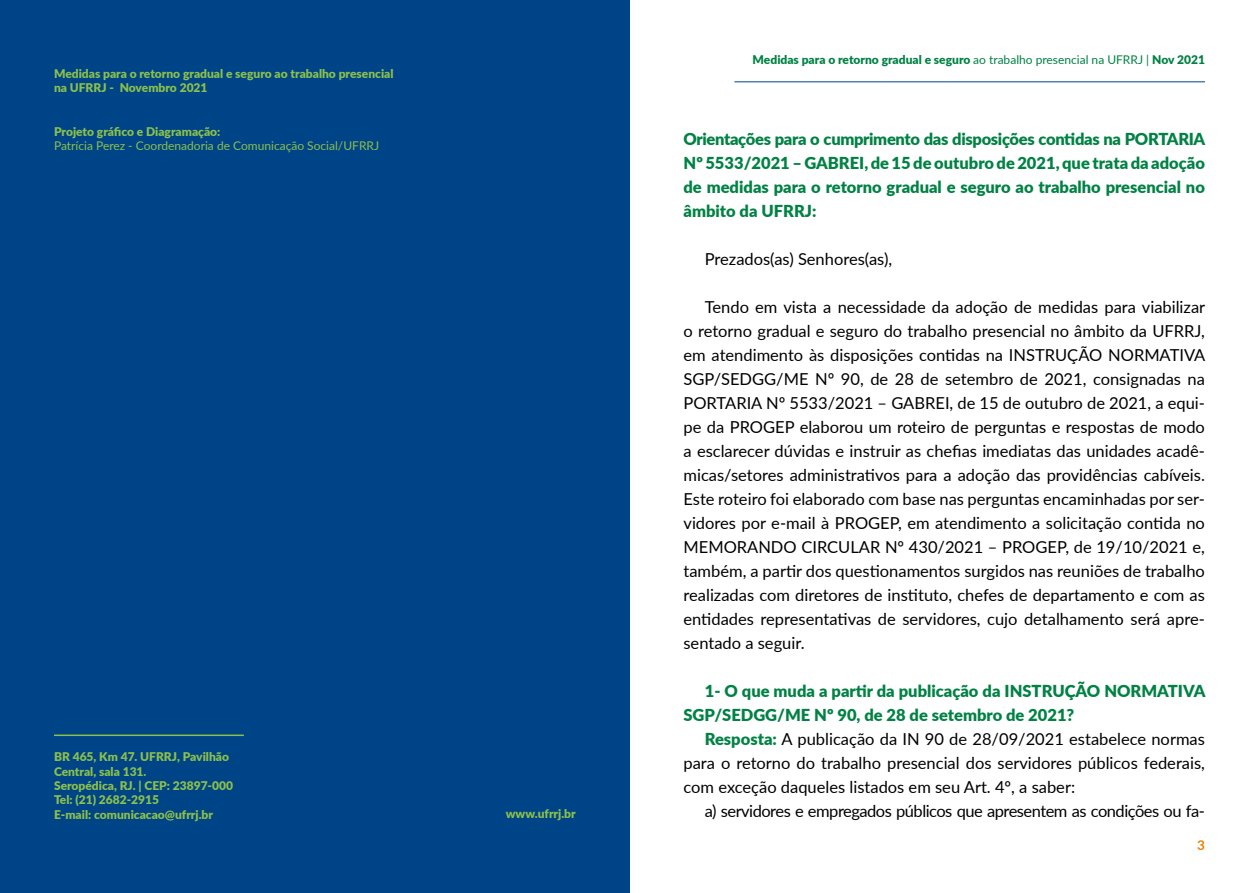
<style>
.page{position:relative;width:1259px;height:893px;background:#fff}
.page>*{position:absolute;margin:0;border:0;box-sizing:border-box;transform-origin:0 0}
.t1{font:16.5px/24px "Lato";color:#000;text-align:justify}
.t2{font:900 16.5px/24px "Lato";color:#008244;text-align:justify}
.t3{font:16.5px "Lato";letter-spacing:-.03em;color:#000}
.t4{font:700 13.5px "Lato";color:#ef7d00}
.t5{font:900 12px/14.4px "Lato";color:#8bc04b}
.t6{font:900 12px "Lato";color:#008244}
.t7{font:12px "Lato";color:#8bc04b}
.s1{font-weight:400}
.s2{font-weight:900;color:#008244}
</style>
<div class="page">
<hr style="left:734px;top:81px;width:471px;height:1px;background:#048">
<div style="left:0;top:0;width:629px;height:893px;background:#048"></div>
<hr style="left:54px;top:734px;width:190px;height:2px;background:#8bc04b">
<p class="t5" style="left:54px;top:66px;width:341px">Medidas para o retorno gradual e seguro ao trabalho presencial na UFRRJ - Novembro 2021</p>
<p class="t5" style="left:54px;top:124px;width:168px">Projeto gráfico e Diagramação:</p>
<p class="t7" style="left:54px;top:137px;width:326px">Patrícia Perez - Coordenadoria de Comunicação Social/UFRRJ</p>
<p class="t5" style="left:54px;top:749px;width:180px">BR 465, Km 47. UFRRJ, Pavilhão<br>Central, sala 131.<br>Seropédica, RJ. | CEP: 23897-000<br>Tel: (21) 2682-2915<br>E-mail: comunicacao@ufrrj.br</p>
<p class="t5" style="left:506px;top:806px;width:71px">www.ufrrj.br</p>
<p class="t6" style="left:752px;top:50px;width:454px">Medidas para o retorno gradual e seguro <span class="s1">ao trabalho presencial na UFRRJ |</span> Nov 2021</p>
<p class="t2" style="left:683px;top:126px;width:523px">Orientações para o cumprimento das disposições contidas na PORTARIA Nº 5533/2021 – GABREI, de 15 de outubro de 2021, que trata da adoção de medidas para o retorno gradual e seguro ao trabalho presencial no âmbito da UFRRJ:</p>
<p class="t1" style="left:705px;top:246px;width:189px">Prezados(as) Senhores(as),</p>
<p class="t1" style="left:683px;top:294px;width:523px;text-indent:21px">Tendo em vista a necessidade da adoção de medidas para viabilizar o retorno gradual e seguro do trabalho presencial no âmbito da UFRRJ, em atendimento às disposições contidas na INSTRUÇÃO NORMATIVA SGP/SEDGG/ME Nº 90, de 28 de setembro de 2021, consignadas na PORTARIA Nº 5533/2021 – GABREI, de 15 de outubro de 2021, a equi&shy;pe da PROGEP elaborou um roteiro de perguntas e respostas de modo a esclarecer dúvidas e instruir as chefias imediatas das unidades acadê&shy;micas/setores administrativos para a adoção das providências cabíveis.<br>Este roteiro foi elaborado com base nas perguntas encaminhadas por ser&shy;vidores por e-mail à PROGEP, em atendimento a solicitação contida no MEMORANDO CIRCULAR Nº 430/2021 – PROGEP, de 19/10/2021 e, também, a partir dos questionamentos surgidos nas reuniões de trabalho realizadas com diretores de instituto, chefes de departamento e com as entidades representativas de servidores, cujo detalhamento será apre&shy;sentado a seguir.</p>
<p class="t2" style="left:683px;top:678px;width:523px;text-indent:21px">1- O que muda a partir da publicação da INSTRUÇÃO NORMATIVA<br>SGP/SEDGG/ME Nº 90, de 28 de setembro de 2021?</p>
<p class="t1" style="left:683px;top:727px;width:523px;text-indent:21px"><span class="s2">Resposta:</span> A publicação da IN 90 de 28/09/2021 estabelece normas para o retorno do trabalho presencial dos servidores públicos federais, com exceção daqueles listados em seu Art. 4º, a saber:</p>
<p class="t3" style="left:705px;top:799px;width:501px">a) servidores e empregados públicos que apresentem as condições ou fa-</p>
<p class="t4" style="left:1197px;top:835px;width:9px">3</p>
</div>
